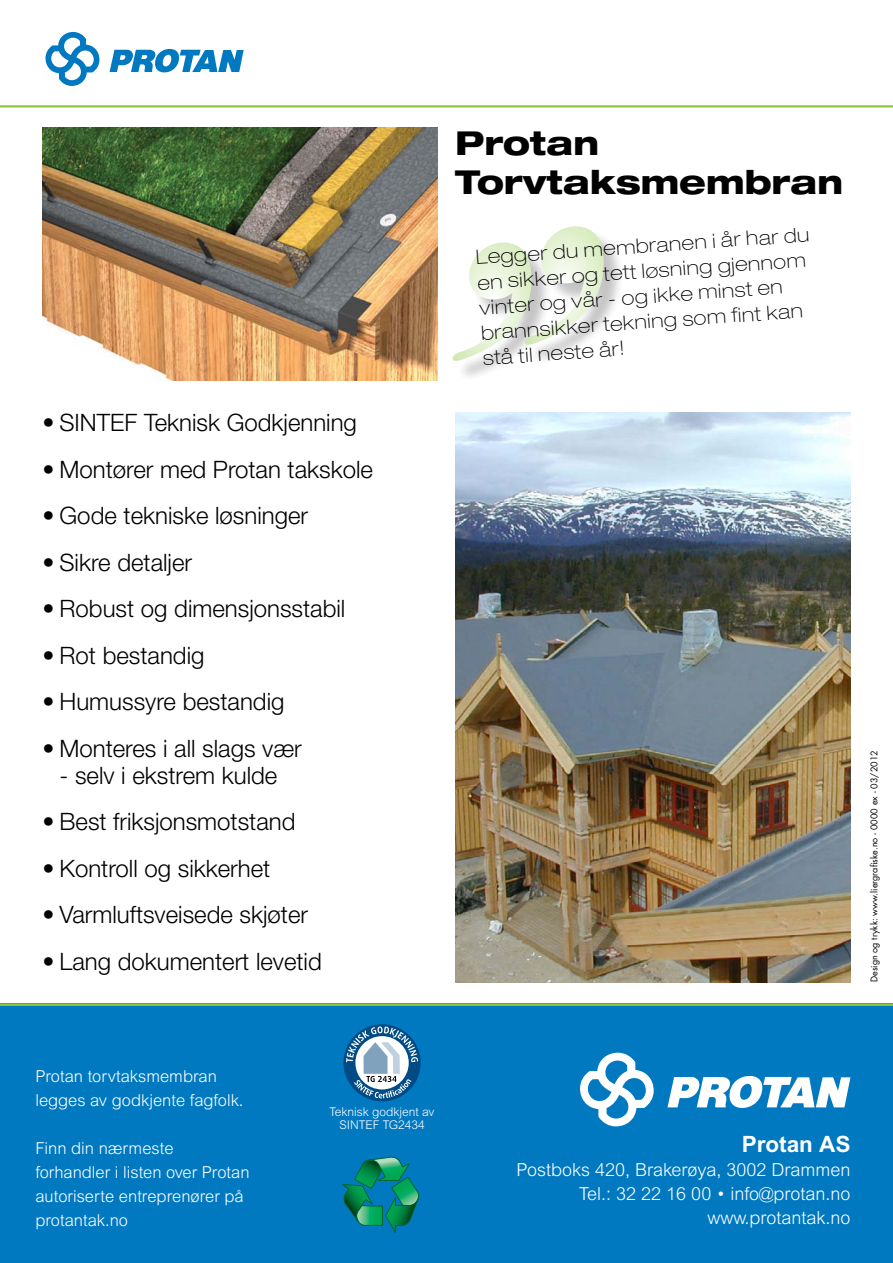
<style>
.page{position:relative;width:893px;height:1263px;background:#fff}
.page>*{position:absolute;margin:0;border:0;box-sizing:border-box;transform-origin:0 0}
.t1{font:800 expanded 33px/39px "Helvetica Neue LT";color:#000}
.t2{font:300 24px "Helvetica Neue LT";color:#000}
.t3{font:700 22.5px "Arial";color:#fff}
.t4{font:100 expanded 19.95px/25.2px "Helvetica Neue LT";color:#000}
.t5{font:300 18px/24px "Arial";color:#fff;text-align:right}
.t6{font:300 16.5px/24px "Arial";color:#fff}
.t7{font:300 12px/13.5px "Arial";color:#fff;text-align:center}
.t8{font:9px "Futura";color:#000}
</style>
<div class="page">
<div style="left:456px;top:230px;width:169px;height:152px;background:#000;opacity:.5"></div>
<svg style="left:453px;top:226px;width:151px;height:136px"></svg>
<div style="left:0;top:1003px;width:893px;height:260px;background:#0079c1"></div>
<hr style="left:0;top:1003px;width:893px;height:3px;background:#8dc63f">
<svg style="left:580px;top:1053px;width:74px;height:73px"></svg>
<svg style="left:667px;top:1076px;width:183px;height:32px"></svg>
<hr style="left:0;top:105px;width:893px;height:3px;background:#8dc63f">
<svg style="left:45px;top:32px;width:54px;height:54px"></svg>
<svg style="left:110px;top:49px;width:134px;height:23px"></svg>
<img style="left:43px;top:128px;width:395px;height:253px">
<svg style="left:342px;top:1156px;width:78px;height:77px"></svg>
<img style="left:455px;top:412px;width:395px;height:570px">
<svg style="left:343px;top:1024px;width:78px;height:77px"></svg>
<svg style="left:346px;top:1026px;width:72px;height:72px;background:#6f9ec0"></svg>
<p class="t2" style="left:43px;top:408px;width:316px">• SINTEF Teknisk Godkjenning</p>
<p class="t2" style="left:43px;top:455px;width:332px">• Montører med Protan takskole</p>
<p class="t2" style="left:43px;top:501px;width:267px">• Gode tekniske løsninger</p>
<p class="t2" style="left:43px;top:548px;width:151px">• Sikre detaljer</p>
<p class="t2" style="left:43px;top:594px;width:304px">• Robust og dimensjonsstabil</p>
<p class="t2" style="left:43px;top:641px;width:163px">• Rot bestandig</p>
<p class="t2" style="left:43px;top:687px;width:243px">• Humussyre bestandig</p>
<p class="t2" style="left:43px;top:733px;width:261px">• Monteres i all slags vær</p>
<p class="t2" style="left:60px;top:760px;width:219px">- selv i ekstrem kulde</p>
<p class="t2" style="left:43px;top:807px;width:254px">• Best friksjonsmotstand</p>
<p class="t2" style="left:43px;top:853px;width:229px">• Kontroll og sikkerhet</p>
<p class="t2" style="left:43px;top:900px;width:267px">• Varmluftsveisede skjøter</p>
<p class="t2" style="left:43px;top:946px;width:281px">• Lang dokumentert levetid</p>
<h1 class="t1" style="left:455px;top:122px;width:390px">Protan<br>Torvtaksmembran</h1>
<p class="t4" style="left:475px;top:244px;width:335px;rotate:-4deg">Legger du membranen i år har du en sikker og tett løsning gjennom vinter og vår - og ikke minst en brannsikker tekning som fint kan stå til neste år!</p>
<p class="t8" style="left:868px;top:982px;width:233px;rotate:-90deg">Design og trykk: www.liergrafiske.no - 0000 ex - 03/2012</p>
<p class="t6" style="left:35px;top:1064px;width:210px">Protan torvtaksmembran legges av godkjente fagfolk.</p>
<p class="t6" style="left:35px;top:1136px;width:216px">Finn din nærmeste forhandler i listen over Protan autoriserte entreprenører på protantak.no</p>
<p class="t7" style="left:330px;top:1105px;width:107px">Teknisk godkjent av<br>SINTEF TG2434</p>
<p class="t3" style="left:742px;top:1131px;width:110px">Protan AS</p>
<p class="t5" style="left:516px;top:1158px;width:335px">Postboks 420, Brakerøya, 3002 Drammen<br>Tel.: 32 22 16 00 • info@protan.no www.protantak.no</p>
</div>
